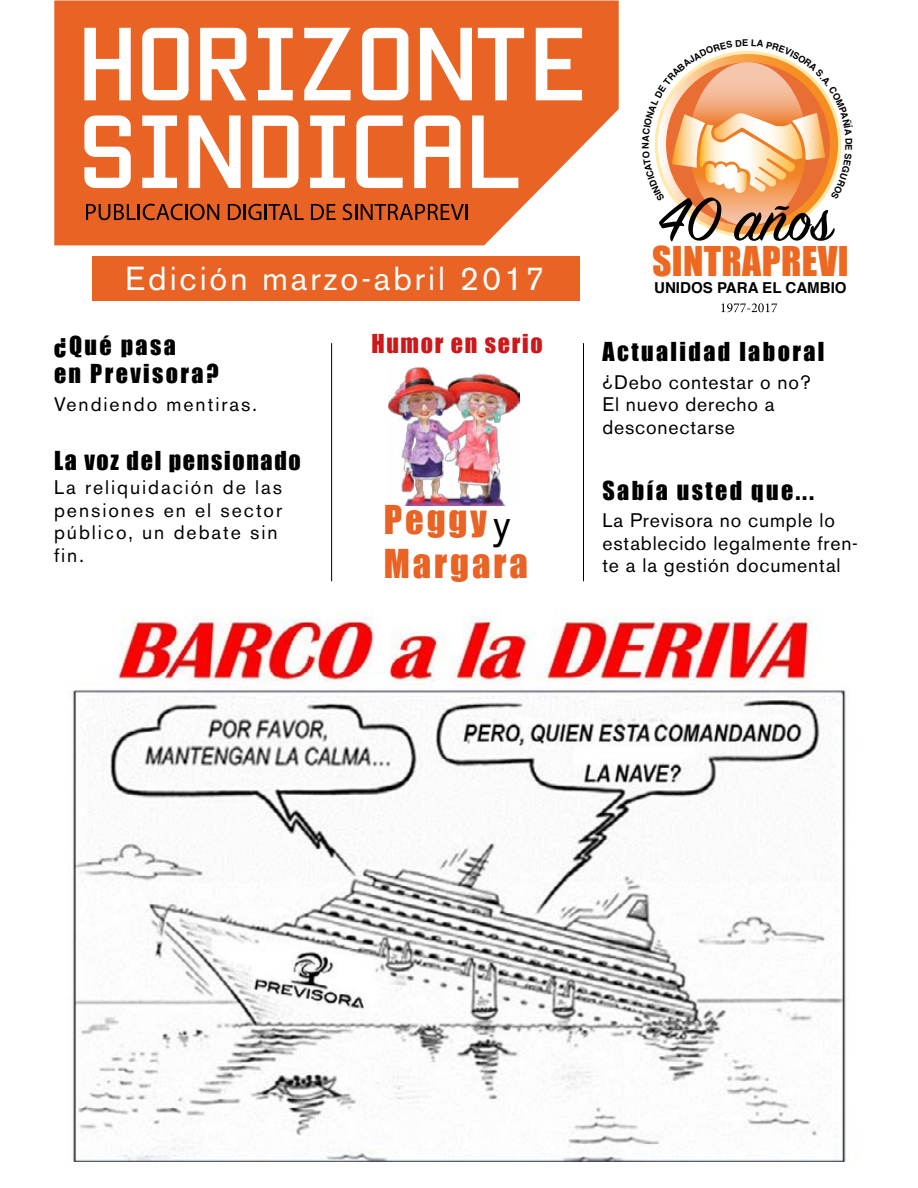
<style>
.page{position:relative;width:918px;height:1188px;background:#fff}
.page>*{position:absolute;margin:0;border:0;box-sizing:border-box;transform-origin:0 0}
.t1{font:40.35px "Akzidenz Grotesk BE";color:#000}
.t2{font:37.65px "Impact";letter-spacing:.01em;color:#ed6921}
.t3{font:36.6px/43.8px "Impact";letter-spacing:.08em;color:#e86324}
.t4{font:33px "Akzidenz Grotesk BE";letter-spacing:.09em;color:#fff}
.t5{font:24px/28.8px "Impact";letter-spacing:.1em;color:#000}
.t6{font:24px "Impact";letter-spacing:.07em;color:#000}
.t7{font:24px "Impact";letter-spacing:.07em;color:#cd171a}
.t8{font:19.5px/22.5px "Akzidenz Grotesk BE";letter-spacing:.04em;color:#000}
.t9{font:19.5px/22.5px "Akzidenz Grotesk BE";letter-spacing:.1em;color:#000}
.t10{font:700 15px "Helvetica";color:#000}
.t11{font:700 9.3px "Helvetica";color:#000}
</style>
<div class="page">
<svg style="left:54px;top:0;width:565px;height:245px;background:#eb7841"></svg>
<svg style="left:84px;top:28px;width:47px;height:72px"></svg>
<svg style="left:142px;top:28px;width:47px;height:72px"></svg>
<svg style="left:200px;top:28px;width:46px;height:72px"></svg>
<svg style="left:258px;top:28px;width:35px;height:72px"></svg>
<svg style="left:304px;top:28px;width:47px;height:72px"></svg>
<svg style="left:362px;top:28px;width:46px;height:72px"></svg>
<svg style="left:420px;top:28px;width:52px;height:72px"></svg>
<svg style="left:478px;top:28px;width:46px;height:72px"></svg>
<svg style="left:536px;top:28px;width:46px;height:72px"></svg>
<svg style="left:84px;top:116px;width:47px;height:72px"></svg>
<svg style="left:142px;top:116px;width:35px;height:72px"></svg>
<svg style="left:189px;top:116px;width:52px;height:72px"></svg>
<svg style="left:252px;top:116px;width:47px;height:72px"></svg>
<svg style="left:310px;top:116px;width:35px;height:72px"></svg>
<svg style="left:356px;top:116px;width:47px;height:72px"></svg>
<svg style="left:414px;top:116px;width:47px;height:72px"></svg>
<svg style="left:472px;top:116px;width:46px;height:72px"></svg>
<svg style="left:86px;top:204px;width:133px;height:16px;background:#994117"></svg>
<svg style="left:228px;top:204px;width:76px;height:16px"></svg>
<svg style="left:311px;top:204px;width:25px;height:16px"></svg>
<svg style="left:343px;top:204px;width:125px;height:16px;background:#943f16"></svg>
<div style="left:93px;top:256px;width:487px;height:45px;background:#e96325"></div>
<img style="left:72px;top:573px;width:774px;height:588px">
<img style="left:388px;top:368px;width:131px;height:138px">
<hr style="left:331px;top:343px;width:1px;height:238px;background:#000">
<hr style="left:583px;top:343px;width:1px;height:238px;background:#000">
<svg style="left:721px;top:303px;width:56px;height:9px"></svg>
<svg style="left:654px;top:50px;width:188px;height:192px"></svg>
<h3 class="t4" style="left:125px;top:259px;width:421px">Edición marzo-abril 2017</h3>
<p class="t11" style="left:638px;top:149px;width:8px;rotate:-90deg">N</p>
<h2 class="t2" style="left:652px;top:232px;width:198px">SINTRAPREVI</h2>
<p class="t10" style="left:654px;top:275px;width:194px">UNIDOS PARA EL CAMBIO</p>
<p class="t5" style="left:54px;top:330px;width:166px">¿Qué pasa<br>en Previsora?</p>
<p class="t9" style="left:54px;top:393px;width:204px">Vendiendo mentiras.</p>
<p class="t6" style="left:54px;top:442px;width:248px">La voz del pensionado</p>
<p class="t9" style="left:54px;top:476px;width:230px">La reliquidación de las pensiones en el sector público, un debate sin fin.</p>
<p class="t7" style="left:371px;top:325px;width:173px">Humor en serio</p>
<p class="t5" style="left:603px;top:337px;width:223px">Actualidad laboral</p>
<p class="t8" style="left:602px;top:371px;width:210px">¿Debo contestar o no?<br>El nuevo derecho a desconectarse</p>
<h3 class="t3" style="left:384px;top:497px;width:146px">Peggy<br>Margara</h3>
<h1 class="t1" style="left:493px;top:499px;width:19px">y</h1>
<p class="t5" style="left:603px;top:475px;width:213px">Sabía usted que...</p>
<p class="t8" style="left:602px;top:509px;width:257px">La Previsora no cumple lo establecido legalmente fren&shy;te a la gestión documental</p>
</div>
